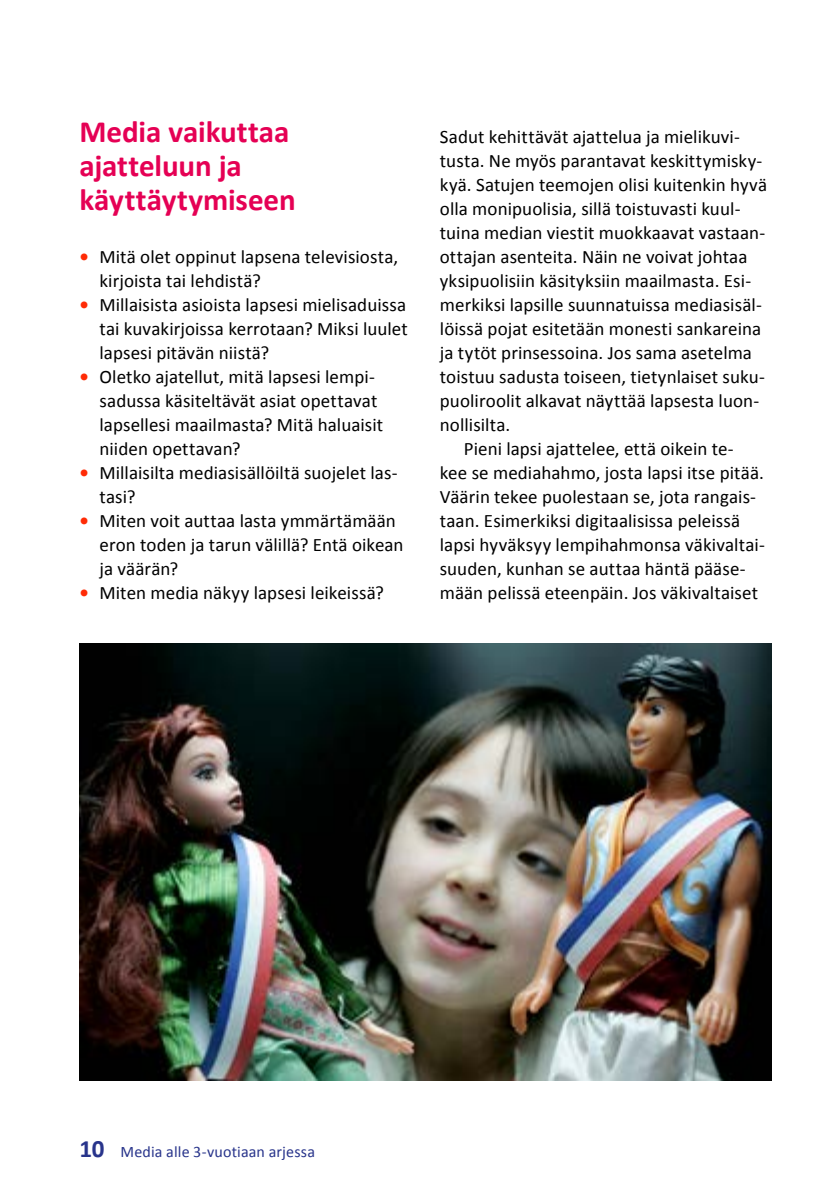
<style>
.page{position:relative;width:840px;height:1191px;background:#fff}
.page>*{position:absolute;margin:0;border:0;box-sizing:border-box;transform-origin:0 0}
.t1{font:700 31px/34px "Calibri";letter-spacing:-.005em;color:#e50054}
.t2{font:19px/24px "Calibri";letter-spacing:.005em;color:#000}
.t3{font:16px "Calibri";letter-spacing:.01em;color:#28348b}
.s1{font-weight:700;color:#ff2b06}
.s2{font-weight:700;font-size:25px}
</style>
<div class="page">
<img style="left:79px;top:643px;width:692px;height:437px">
<h1 class="t1" style="left:79px;top:114px;width:218px">Media vaikuttaa ajatteluun ja käyttäytymiseen</h1>
<p class="t2" style="left:99px;top:244px;width:300px;text-indent:-20px"><span class="s1">•</span> Mitä olet oppinut lapsena televisiosta, kirjoista tai lehdistä?</p>
<p class="t2" style="left:99px;top:292px;width:310px;text-align:justify;text-indent:-20px"><span class="s1">•</span> Millaisista asioista lapsesi mielisaduissa tai kuvakirjoissa kerrotaan? Miksi luulet lapsesi pitävän niistä?</p>
<p class="t2" style="left:99px;top:364px;width:285px;text-indent:-20px"><span class="s1">•</span> Oletko ajatellut, mitä lapsesi lempi&shy;sadussa käsiteltävät asiat opettavat lapsellesi maailmasta? Mitä haluaisit niiden opettavan?</p>
<p class="t2" style="left:99px;top:460px;width:299px;text-indent:-20px"><span class="s1">•</span> Millaisilta mediasisällöiltä suojelet las&shy;tasi?</p>
<p class="t2" style="left:99px;top:508px;width:305px;text-indent:-20px"><span class="s1">•</span> Miten voit auttaa lasta ymmärtämään eron toden ja tarun välillä? Entä oikean ja väärän?</p>
<p class="t2" style="left:79px;top:580px;width:306px"><span class="s1">•</span> Miten media näkyy lapsesi leikeissä?</p>
<p class="t2" style="left:439px;top:124px;width:301px">Sadut kehittävät ajattelua ja mielikuvi-</p>
<p class="t2" style="left:439px;top:148px;width:324px">tusta. Ne myös parantavat keskittymisky-</p>
<p class="t2" style="left:439px;top:172px;width:328px">kyä. Satujen teemojen olisi kuitenkin hyvä</p>
<p class="t2" style="left:439px;top:196px;width:302px">olla monipuolisia, sillä toistuvasti kuul-</p>
<p class="t2" style="left:439px;top:220px;width:327px">tuina median viestit muokkaavat vastaan-</p>
<p class="t2" style="left:439px;top:244px;width:309px">ottajan asenteita. Näin ne voivat johtaa</p>
<p class="t2" style="left:439px;top:268px;width:313px">yksipuolisiin käsityksiin maailmasta. Esi-</p>
<p class="t2" style="left:439px;top:292px;width:323px">merkiksi lapsille suunnatuissa mediasisäl-</p>
<p class="t2" style="left:439px;top:316px;width:322px">löissä pojat esitetään monesti sankareina</p>
<p class="t2" style="left:439px;top:340px;width:313px">ja tytöt prinsessoina. Jos sama asetelma</p>
<p class="t2" style="left:439px;top:364px;width:326px">toistuu sadusta toiseen, tietynlaiset suku-</p>
<p class="t2" style="left:439px;top:388px;width:321px">puoliroolit alkavat näyttää lapsesta luon-</p>
<p class="t2" style="left:439px;top:412px;width:72px">nollisilta.</p>
<p class="t2" style="left:463px;top:436px;width:271px">Pieni lapsi ajattelee, että oikein te-</p>
<p class="t2" style="left:439px;top:460px;width:325px">kee se mediahahmo, josta lapsi itse pitää.</p>
<p class="t2" style="left:439px;top:484px;width:317px">Väärin tekee puolestaan se, jota rangais-</p>
<p class="t2" style="left:439px;top:508px;width:302px">taan. Esimerkiksi digitaalisissa peleissä</p>
<p class="t2" style="left:439px;top:532px;width:326px">lapsi hyväksyy lempihahmonsa väkivaltai-</p>
<p class="t2" style="left:439px;top:556px;width:307px">suuden, kunhan se auttaa häntä pääse-</p>
<p class="t2" style="left:439px;top:580px;width:319px">mään pelissä eteenpäin. Jos väkivaltaiset</p>
<p class="t3" style="left:79px;top:1141px;width:237px"><span class="s2">10</span> Media alle 3-vuotiaan arjessa</p>
</div>
